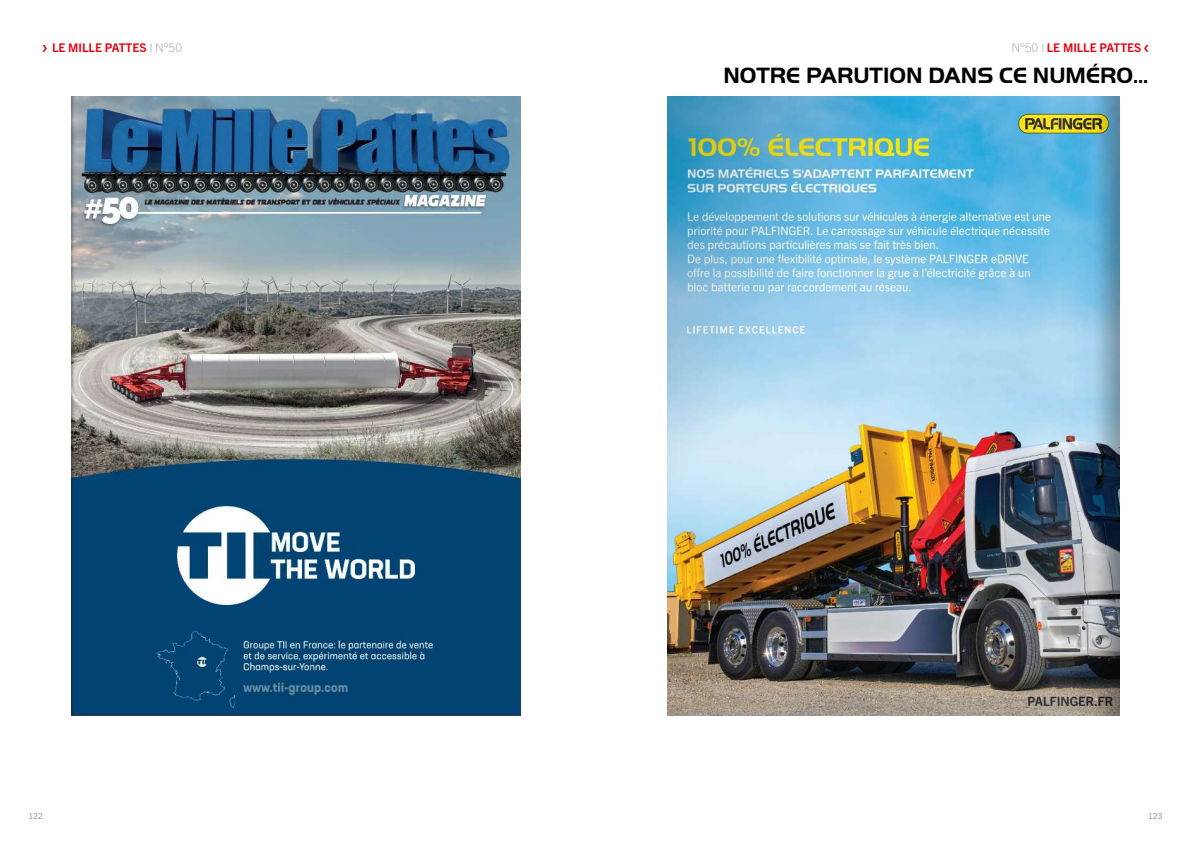
<style>
.page{position:relative;width:1191px;height:842px;background:#fff}
.page>*{position:absolute;margin:0;border:0;box-sizing:border-box;transform-origin:0 0}
.t1{font:700 23px "Palfinger Handel Gothic";color:#000}
.t2{font:700 12px "Trade Gothic Next LT Pro";color:#e30613}
.t3{font:700 8.5px "Trade Gothic Next LT Pro";color:#b3b2b2}
.s1{font-weight:300;color:#b3b2b2}
</style>
<div class="page">
<img style="left:71px;top:96px;width:449px;height:620px">
<img style="left:667px;top:96px;width:452px;height:620px">
<svg style="left:43px;top:45px;width:4px;height:7px"></svg>
<svg style="left:1144px;top:45px;width:4px;height:7px"></svg>
<p class="t2" style="left:52px;top:39px;width:131px">LE MILLE PATTES <span class="s1">I N°50</span></p>
<p class="t2" style="left:1011px;top:39px;width:131px"><span class="s1">N°50 I</span> LE MILLE PATTES</p>
<h1 class="t1" style="left:723px;top:62px;width:426px">NOTRE PARUTION DANS CE NUMÉRO...</h1>
<p class="t3" style="left:28px;top:810px;width:16px">122</p>
<p class="t3" style="left:1148px;top:810px;width:16px">123</p>
</div>
